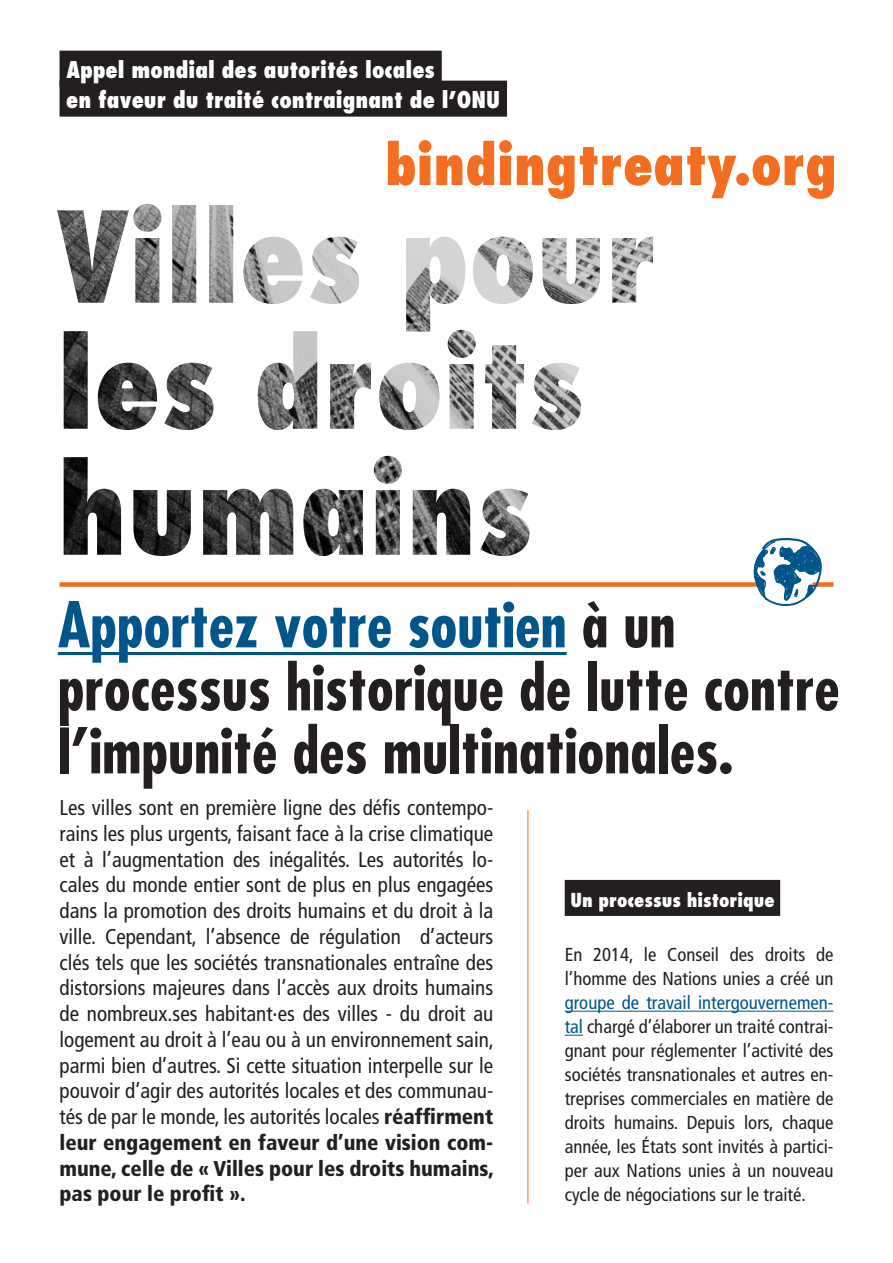
<style>
.page{position:relative;width:893px;height:1263px;background:#fff}
.page>*{position:absolute;margin:0;border:0;box-sizing:border-box;transform-origin:0 0}
.t1{font:700 condensed 61.5px/63px "Futura";color:#231f20}
.t2{font:800 condensed 55.65px "Futura";color:#f36e21}
.t3{font:800 condensed 22.5px/30px "Futura";color:#fff}
.Style_de_paragraphe{font:condensed 21.45px/25.8px "Frutiger";color:#231f20;text-align:justify}
.Style_de_paragraphe-2{font:condensed 18.75px/24px "Frutiger";color:#231f20;text-align:justify}
.t4{font:800 condensed 18.75px "Futura";color:#fff}
.s1{color:#00568a}
.s2{font-weight:900}
</style>
<div class="page">
<hr style="left:528px;top:810px;width:1px;height:393px;background:#f36e21">
<div style="left:565px;top:880px;width:215px;height:36px;background:#231f20"></div>
<hr style="left:565px;top:1011px;width:268px;height:1px;background:#00568a">
<svg style="left:565px;top:1035px;width:18px;height:1px"></svg>
<div style="left:60px;top:51px;width:382px;height:36px;background:#231f20"></div>
<div style="left:60px;top:81px;width:447px;height:36px;background:#231f20"></div>
<hr style="left:58px;top:652px;width:509px;height:3px;background:#00568a">
<div style="left:60px;top:582px;width:773px;height:5px;background:#f36e21"></div>
<svg style="left:754px;top:538px;width:68px;height:68px"></svg>
<svg style="left:57px;top:204px;width:104px;height:99px"></svg>
<svg style="left:172px;top:205px;width:24px;height:98px;background:#898a8b"></svg>
<svg style="left:209px;top:205px;width:24px;height:98px;background:#9c9d9e"></svg>
<svg style="left:243px;top:237px;width:60px;height:67px"></svg>
<svg style="left:310px;top:237px;width:49px;height:67px"></svg>
<svg style="left:612px;top:236px;width:41px;height:67px"></svg>
<svg style="left:64px;top:331px;width:24px;height:98px;background:#2f2f2f"></svg>
<svg style="left:98px;top:363px;width:59px;height:67px"></svg>
<svg style="left:164px;top:363px;width:49px;height:67px"></svg>
<svg style="left:258px;top:331px;width:59px;height:99px"></svg>
<svg style="left:330px;top:362px;width:41px;height:67px"></svg>
<svg style="left:379px;top:237px;width:221px;height:193px"></svg>
<svg style="left:64px;top:457px;width:57px;height:98px"></svg>
<svg style="left:133px;top:490px;width:58px;height:66px"></svg>
<svg style="left:203px;top:489px;width:90px;height:66px;background:#5f5f5f"></svg>
<svg style="left:303px;top:489px;width:60px;height:67px;background:#5f5f60"></svg>
<svg style="left:374px;top:456px;width:28px;height:99px"></svg>
<svg style="left:413px;top:489px;width:57px;height:66px;background:#59595a"></svg>
<svg style="left:480px;top:489px;width:49px;height:67px"></svg>
<p class="t3" style="left:66px;top:54px;width:435px">Appel mondial des autorités locales<br>en faveur du traité contraignant de l’ONU</p>
<p class="t2" style="left:385px;top:129px;width:453px">bindingtreaty.org</p>
<p class="t1" style="left:58px;top:593px;width:783px"><span class="s1">Apportez votre soutien</span> à un processus historique de lutte contre l’impunité des multinationales.</p>
<p class="Style_de_paragraphe" style="left:60px;top:795px;width:436px">Les villes sont en première ligne des défis contempo&shy;rains les plus urgents, faisant face à la crise climatique et à l’augmentation des inégalités. Les autorités lo&shy;cales du monde entier sont de plus en plus engagées dans la promotion des droits humains et du droit à la ville. Cependant, l’absence de régulation d’acteurs clés tels que les sociétés transnationales entraîne des distorsions majeures dans l’accès aux droits humains de nombreux.ses habitant·es des villes - du droit au logement au droit à l’eau ou à un environnement sain, parmi bien d’autres. Si cette situation interpelle sur le pouvoir d’agir des autorités locales et des communau&shy;tés de par le monde, les autorités locales <span class="s2">réaffirment leur engagement en faveur d’une vision com&shy;mune, celle de « Villes pour les droits humains, pas pour le profit ».</span></p>
<p class="t4" style="left:570px;top:888px;width:206px">Un processus historique</p>
<p class="Style_de_paragraphe-2" style="left:565px;top:943px;width:270px">En 2014, le Conseil des droits de l’homme des Nations unies a créé un <span class="s1">groupe de travail intergouvernemen&shy;tal</span> chargé d’élaborer un traité contrai&shy;gnant pour réglementer l’activité des sociétés transnationales et autres en&shy;treprises commerciales en matière de droits humains. Depuis lors, chaque année, les États sont invités à partici&shy;per aux Nations unies à un nouveau cycle de négociations sur le traité.</p>
</div>
